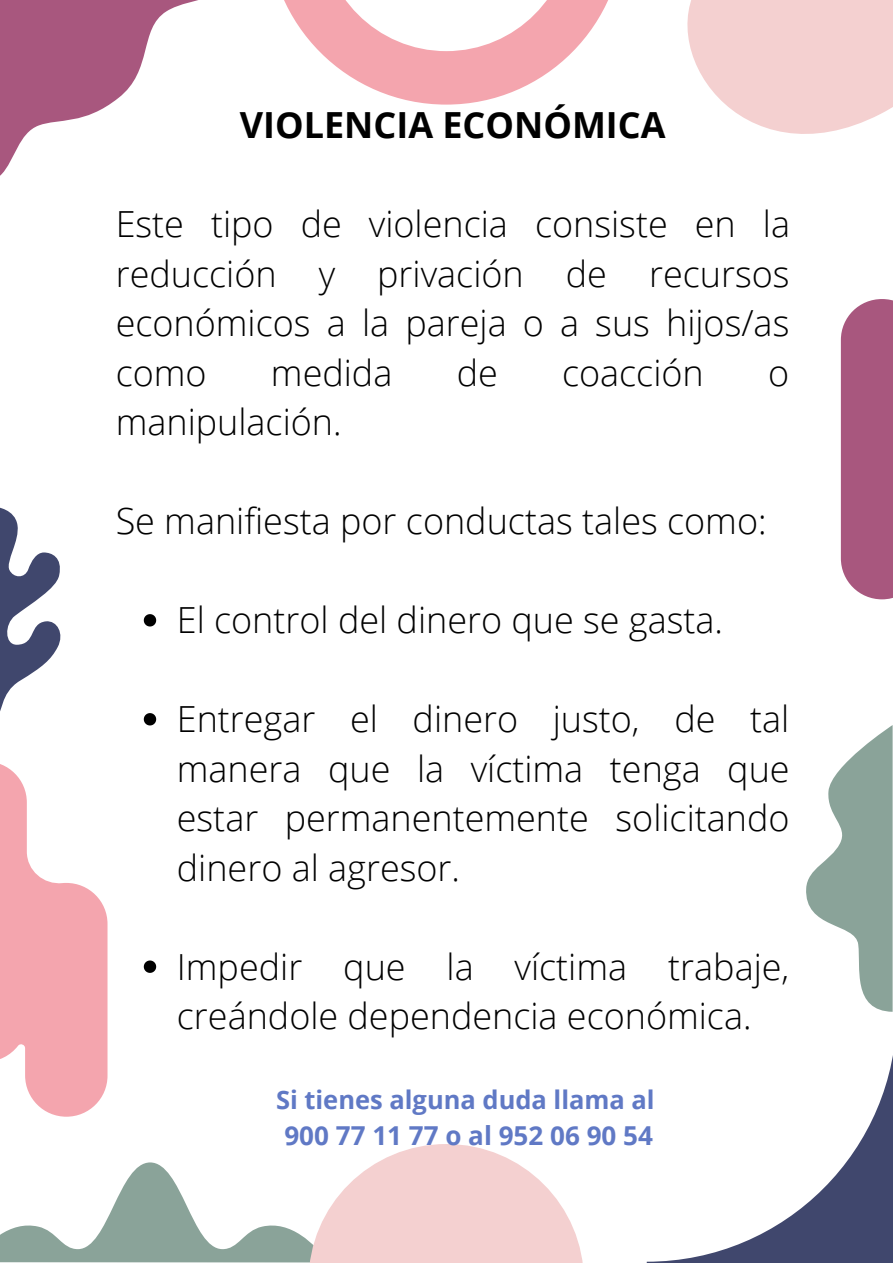
<style>
.page{position:relative;width:893px;height:1264px;background:#fff}
.page>*{position:absolute;margin:0;border:0;box-sizing:border-box;transform-origin:0 0}
.t1{font:300 36px/49.5px "Open Sans";color:#000;text-align:justify}
.t2{font:700 36px "Open Sans";color:#000}
.t3{font:700 26.1px "Open Sans";color:#6079c5}
.t4{font:700 25.5px "Open Sans";color:#6079c5}
</style>
<div class="page">
<svg style="left:687px;top:0;width:205px;height:134px;fill:#f4d0d0"></svg>
<svg style="left:0;top:0;width:198px;height:176px;fill:#a8577e"></svg>
<svg style="left:646px;top:1011px;width:246px;height:251px"></svg>
<svg style="left:284px;top:0;width:324px;height:105px"></svg>
<svg style="left:0;top:764px;width:107px;height:352px"></svg>
<svg style="left:840px;top:299px;width:52px;height:301px"></svg>
<svg style="left:0;top:1144px;width:583px;height:118px"></svg>
<svg style="left:0;top:507px;width:60px;height:204px"></svg>
<svg style="left:806px;top:725px;width:86px;height:286px"></svg>
<svg style="left:144px;top:614px;width:12px;height:12px"></svg>
<svg style="left:144px;top:713px;width:12px;height:12px"></svg>
<svg style="left:144px;top:960px;width:12px;height:12px"></svg>
<p class="t2" style="left:240px;top:99px;width:427px">VIOLENCIA ECONÓMICA</p>
<p class="t1" style="left:116px;top:199px;width:675px">Este tipo de violencia consiste en la reducción y privación de recursos económicos a la pareja o a sus hijos/as como</p>
<p class="t1" style="left:271px;top:347px;width:123px">medida</p>
<p class="t1" style="left:456px;top:347px;width:43px">de</p>
<p class="t1" style="left:562px;top:347px;width:143px">coacción</p>
<p class="t1" style="left:768px;top:347px;width:23px">o</p>
<p class="t1" style="left:116px;top:396px;width:227px">manipulación.</p>
<p class="t1" style="left:116px;top:495px;width:652px">Se manifiesta por conductas tales como:</p>
<p class="t1" style="left:177px;top:594px;width:547px">El control del dinero que se gasta.</p>
<p class="t1" style="left:177px;top:693px;width:614px">Entregar el dinero justo, de tal manera que la víctima tenga que estar permanentemente solicitando dinero al agresor.</p>
<p class="t1" style="left:177px;top:940px;width:614px">Impedir que la víctima trabaje, creándole dependencia económica.</p>
<p class="t4" style="left:276px;top:1081px;width:380px">Si tienes alguna duda llama al</p>
<p class="t3" style="left:284px;top:1116px;width:370px">900 77 11 77 o al 952 06 90 54</p>
</div>
